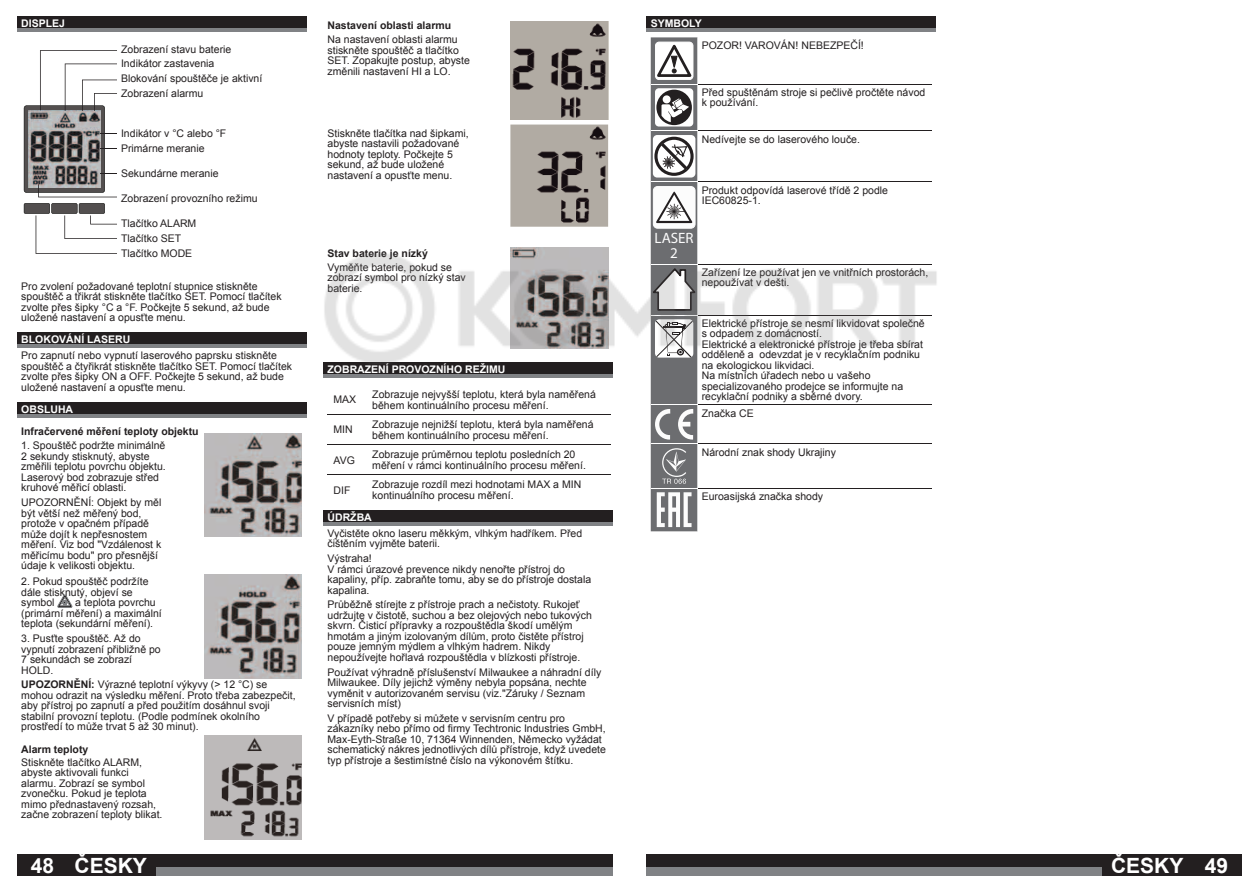
<style>
.page{position:relative;width:1259px;height:893px;background:#fff}
.page>*{position:absolute;margin:0;border:0;box-sizing:border-box;transform-origin:0 0}
.t1{font:700 21px "Arial";color:#fff}
.t2{font:15px/15px "Myriad Pro";color:#fcfcfc;text-align:center}
.t3{font:10.5px/10.5px "Arial";color:#231f20}
.t4{font:700 10.5px "Arial";color:#231f20}
.t5{font:700 10.5px "Arial";color:#fff}
.s1{font-weight:700}
</style>
<div class="page">
<div style="left:17px;top:855px;width:595px;height:21px;background:#231f20"></div>
<div style="left:68px;top:867px;width:544px;height:9px;background:#808285"></div>
<div style="left:646px;top:855px;width:596px;height:21px;background:#231f20"></div>
<div style="left:646px;top:867px;width:545px;height:9px;background:#808285"></div>
<div style="left:65px;top:855px;width:91px;height:21px;background:#231f20"></div>
<div style="left:1101px;top:855px;width:91px;height:21px;background:#231f20"></div>
<div style="left:17px;top:17px;width:289px;height:12px;background:#231f20"></div>
<hr style="left:17px;top:29px;width:289px;height:3px;background:#808285">
<div style="left:17px;top:332px;width:289px;height:13px;background:#231f20"></div>
<hr style="left:17px;top:345px;width:289px;height:3px;background:#808285">
<div style="left:17px;top:402px;width:289px;height:12px;background:#231f20"></div>
<hr style="left:17px;top:414px;width:289px;height:3px;background:#808285">
<svg style="left:24px;top:50px;width:93px;height:147px"></svg>
<svg style="left:24px;top:203px;width:93px;height:51px"></svg>
<img style="left:204px;top:433px;width:98px;height:103px">
<img style="left:204px;top:575px;width:98px;height:103px">
<svg style="left:57px;top:595px;width:15px;height:12px"></svg>
<img style="left:204px;top:736px;width:98px;height:103px">
<div style="left:323px;top:510px;width:289px;height:12px;background:#231f20"></div>
<hr style="left:323px;top:522px;width:289px;height:3px;background:#808285">
<img style="left:510px;top:21px;width:98px;height:98px">
<img style="left:510px;top:125px;width:98px;height:102px">
<hr style="left:327px;top:414px;width:284px;height:1px;background:#231f20">
<hr style="left:327px;top:444px;width:284px;height:1px;background:#231f20">
<hr style="left:327px;top:474px;width:284px;height:1px;background:#231f20">
<div style="left:646px;top:17px;width:289px;height:12px;background:#231f20"></div>
<hr style="left:646px;top:29px;width:289px;height:3px;background:#808285">
<hr style="left:697px;top:84px;width:234px;height:1px;background:#231f20">
<hr style="left:697px;top:130px;width:234px;height:1px;background:#231f20">
<hr style="left:697px;top:181px;width:234px;height:1px;background:#231f20">
<hr style="left:697px;top:404px;width:234px;height:1px;background:#231f20">
<hr style="left:697px;top:444px;width:234px;height:1px;background:#231f20">
<hr style="left:697px;top:488px;width:234px;height:1px;background:#231f20">
<svg style="left:650px;top:37px;width:48px;height:494px"></svg>
<img style="left:323px;top:240px;width:614px;height:138px">
<p class="t5" style="left:21px;top:18px;width:45px">DISPLEJ</p>
<p class="t3" style="left:121px;top:42px;width:143px;line-height:14.7px">Zobrazení stavu baterie<br>Indikátor zastavenia<br>Blokování spouštěče je aktivní<br>Zobrazení alarmu</p>
<p class="t3" style="left:121px;top:126px;width:107px;line-height:14.7px">Indikátor v °C alebo °F<br>Primárne meranie</p>
<p class="t3" style="left:121px;top:168px;width:99px">Sekundárne meranie</p>
<p class="t3" style="left:121px;top:193px;width:138px">Zobrazení provozního režimu</p>
<p class="t3" style="left:121px;top:216px;width:77px;line-height:14.7px">Tlačítko ALARM<br>Tlačítko SET<br>Tlačítko MODE</p>
<p class="t3" style="left:21px;top:281px;width:262px">Pro zvolení požadované teplotní stupnice stiskněte spouštěč a třikrát stiskněte tlačítko SET. Pomocí tlačítek zvolte přes šipky °C a °F. Počkejte 5 sekund, až bude uložené nastavení a opusťte menu.</p>
<p class="t5" style="left:21px;top:334px;width:111px">BLOKOVÁNÍ LASERU</p>
<p class="t3" style="left:21px;top:350px;width:272px">Pro zapnutí nebo vypnutí laserového paprsku stiskněte spouštěč a čtyřikrát stiskněte tlačítko SET. Pomocí tlačítek zvolte přes šipky ON a OFF. Počkejte 5 sekund, až bude uložené nastavení a opusťte menu.</p>
<p class="t5" style="left:21px;top:403px;width:53px">OBSLUHA</p>
<p class="t4" style="left:21px;top:426px;width:179px">Infračervené měření teploty objektu</p>
<p class="t3" style="left:21px;top:441px;width:146px">1. Spouštěč podržte minimálně<br>2 sekundy stisknutý, abyste změřili teplotu povrchu objektu.<br>Laserový bod zobrazuje střed kruhové měřicí oblasti.</p>
<p class="t3" style="left:21px;top:497px;width:142px">UPOZORNĚNÍ: Objekt by měl být větší než měřený bod, protože v opačném případě může dojít k nepřesnostem měření. Viz bod "Vzdálenost k měřicímu bodu" pro přesnější údaje k velikosti objektu.</p>
<p class="t3" style="left:21px;top:577px;width:129px">2. Pokud spouštěč podržíte dále stisknutý, objeví se symbol</p>
<p class="t3" style="left:21px;top:598px;width:142px;text-indent:54px">a teplota povrchu (primární měření) a maximální teplota (sekundární měření).</p>
<p class="t3" style="left:21px;top:633px;width:141px">3. Pusťte spouštěč. Až do vypnutí zobrazení přibližně po<br>7 sekundách se zobrazí<br>HOLD.</p>
<p class="t3" style="left:21px;top:680px;width:276px"><span class="s1">UPOZORNĚNÍ:</span> Výrazné teplotní výkyvy (&gt; 12 °C) se mohou odrazit na výsledku měření. Proto třeba zabezpečit, aby přístroj po zapnutí a před použitím dosáhnul svoji stabilní provozní teplotu. (Podle podmínek okolního prostředí to může trvat 5 až 30 minut).</p>
<p class="t4" style="left:21px;top:744px;width:69px">Alarm teploty</p>
<p class="t3" style="left:21px;top:757px;width:143px">Stiskněte tlačítko ALARM, abyste aktivovali funkci alarmu. Zobrazí se symbol zvonečku. Pokud je teplota mimo přednastavený rozsah, začne zobrazení teploty blikat.</p>
<p class="t4" style="left:327px;top:19px;width:125px">Nastavení oblasti alarmu</p>
<p class="t3" style="left:327px;top:34px;width:144px">Na nastavení oblasti alarmu stiskněte spouštěč a tlačítko<br>SET. Zopakujte postup, abyste změnili nastavení HI a LO.</p>
<p class="t3" style="left:327px;top:128px;width:143px">Stiskněte tlačítka nad šipkami, abyste nastavili požadované hodnoty teploty. Počkejte 5 sekund, až bude uložené nastavení a opusťte menu.</p>
<p class="t4" style="left:327px;top:247px;width:102px">Stav baterie je nízký</p>
<p class="t3" style="left:327px;top:262px;width:140px">Vyměňte baterie, pokud se zobrazí symbol pro nízký stav baterie.</p>
<p class="t5" style="left:327px;top:363px;width:179px">ZOBRAZENÍ PROVOZNÍHO REŽIMU</p>
<p class="t3" style="left:333px;top:394px;width:24px">MAX</p>
<p class="t3" style="left:372px;top:389px;width:225px">Zobrazuje nejvyšší teplotu, která byla naměřená během kontinuálního procesu měření.</p>
<p class="t3" style="left:333px;top:424px;width:21px">MIN</p>
<p class="t3" style="left:372px;top:419px;width:223px">Zobrazuje nejnižší teplotu, která byla naměřená během kontinuálního procesu měření.</p>
<p class="t3" style="left:333px;top:455px;width:23px">AVG</p>
<p class="t3" style="left:372px;top:449px;width:215px">Zobrazuje průměrnou teplotu posledních 20 měření v rámci kontinuálního procesu měření.</p>
<p class="t3" style="left:333px;top:485px;width:18px">DIF</p>
<p class="t3" style="left:372px;top:480px;width:210px">Zobrazuje rozdíl mezi hodnotami MAX a MIN kontinuálního procesu měření.</p>
<p class="t5" style="left:327px;top:511px;width:46px">ÚDRŽBA</p>
<p class="t3" style="left:327px;top:528px;width:256px">Vyčistěte okno laseru měkkým, vlhkým hadříkem. Před čištěním vyjměte baterii.</p>
<p class="t3" style="left:327px;top:553px;width:265px">Výstraha!<br>V rámci úrazové prevence nikdy nenořte přístroj do kapaliny, příp. zabraňte tomu, aby se do přístroje dostala kapalina.</p>
<p class="t3" style="left:327px;top:600px;width:266px">Průběžně stírejte z přístroje prach a nečistoty. Rukojeť udržujte v čistotě, suchou a bez olejových nebo tukových skvrn. Čisticí přípravky a rozpouštědla škodí umělým hmotám a jiným izolovaným dílům, proto čistěte přístroj pouze jemným mýdlem a vlhkým hadrem. Nikdy nepoužívejte hořlavá rozpouštědla v blízkosti přístroje.</p>
<p class="t3" style="left:327px;top:667px;width:275px">Používat výhradně příslušenství Milwaukee a náhradní díly Milwaukee. Díly jejichž výměny nebyla popsána, nechte vyměnit v autorizovaném servisu (viz."Záruky / Seznam servisních míst)</p>
<p class="t3" style="left:327px;top:713px;width:280px">V případě potřeby si můžete v servisním centru pro zákazníky nebo přímo od firmy Techtronic Industries GmbH, Max-Eyth-Straße 10, 71364 Winnenden, Německo vyžádat schematický nákres jednotlivých dílů přístroje, když uvedete typ přístroje a šestimístné číslo na výkonovém štítku.</p>
<p class="t5" style="left:651px;top:18px;width:52px">SYMBOLY</p>
<p class="t3" style="left:702px;top:40px;width:164px">POZOR! VAROVÁN! NEBEZPEČÍ!</p>
<p class="t3" style="left:702px;top:87px;width:225px">Před spuštěnám stroje si pečlivě pročtěte návod k používání.</p>
<p class="t3" style="left:702px;top:134px;width:160px">Nedívejte se do laserového louče.</p>
<p class="t3" style="left:702px;top:185px;width:188px">Produkt odpovídá laserové třídě 2 podle<br>IEC60825-1.</p>
<h2 class="t2" style="left:654px;top:230px;width:41px">LASER<br>2</h2>
<p class="t3" style="left:702px;top:267px;width:228px">Zařízení lze používat jen ve vnitřních prostorách, nepoužívat v dešti.</p>
<p class="t3" style="left:702px;top:318px;width:224px">Elektrické přístroje se nesmí likvidovat společně s odpadem z domácností.<br>Elektrické a elektronické přístroje je třeba sbírat odděleně a odevzdat je v recyklačním podniku na ekologickou likvidaci.<br>Na místních úřadech nebo u vašeho specializovaného prodejce se informujte na recyklační podniky a sběrné dvory.</p>
<p class="t3" style="left:702px;top:408px;width:53px">Značka CE</p>
<p class="t3" style="left:702px;top:447px;width:136px">Národní znak shody Ukrajiny</p>
<p class="t3" style="left:702px;top:491px;width:123px">Euroasijská značka shody</p>
<h1 class="t1" style="left:31px;top:854px;width:118px">48 ČESKY</h1>
<h1 class="t1" style="left:1111px;top:854px;width:118px">ČESKY 49</h1>
</div>
